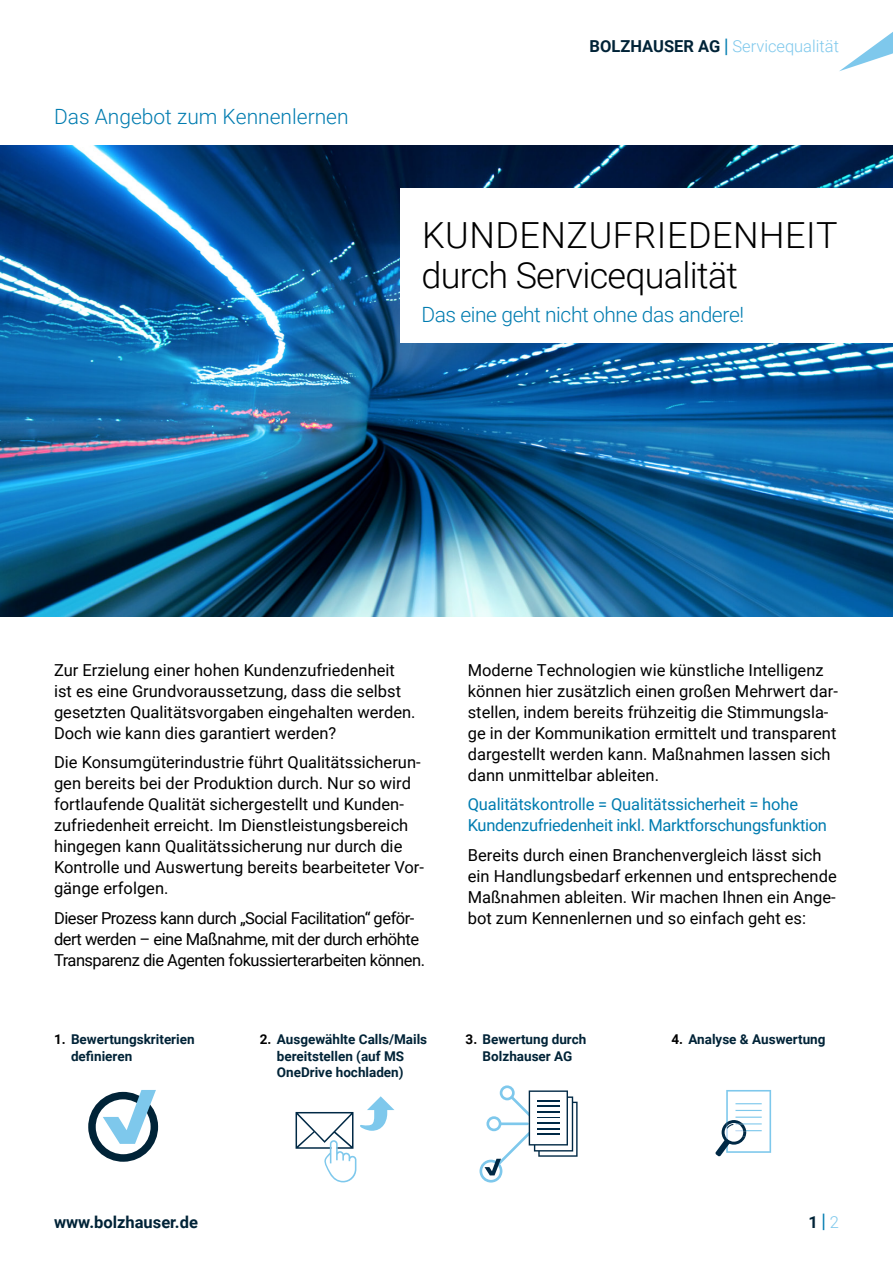
<style>
.page{position:relative;width:893px;height:1263px;background:#fff}
.page>*{position:absolute;margin:0;border:0;box-sizing:border-box;transform-origin:0 0}
.t1{font:300 36px/40.5px "Roboto";color:#000}
.t2{font:300 21px "Roboto";letter-spacing:-.02em;color:#007cb0}
.t3{font:300 21px "Roboto";color:#007cb0}
.t4{font:16.5px/21px "Roboto";color:#000}
.t5{font:16.5px/21px "Roboto";letter-spacing:-.03em;color:#000}
.t6{font:16.5px/21px "Roboto";letter-spacing:-.02em;color:#007cb0}
.t7{font:300 16.5px "Roboto";color:#7ec8ec}
.t8{font:700 16.5px "Roboto";color:#002337}
.t9{font:700 13.5px/16.2px "Roboto";color:#002337;text-align:center}
.s1{font-weight:700;color:#002337}
.s2{font-family:"Minion Pro";font-weight:700;color:#007cb0}
.s3{color:#000}
.s4{font-family:"Minion Pro";color:#007cb0}
.s5{font-weight:300;color:#7ec8ec}
</style>
<div class="page">
<svg style="left:839px;top:32px;width:54px;height:39px"></svg>
<img style="left:0;top:145px;width:893px;height:471px">
<div style="left:88px;top:1091px;width:70px;height:71px;border:8px solid #002337;border-radius:50%"></div>
<svg style="left:103px;top:1090px;width:53px;height:54px"></svg>
<svg style="left:715px;top:1090px;width:56px;height:66px"></svg>
<svg style="left:296px;top:1096px;width:98px;height:86px"></svg>
<div style="left:500px;top:1085px;width:15px;height:15px;border:3px solid #7ec8ec;border-radius:50%"></div>
<div style="left:479px;top:1159px;width:23px;height:24px;border:3px solid #7ec8ec;border-radius:50%"></div>
<svg style="left:484px;top:1088px;width:94px;height:87px"></svg>
<div style="left:400px;top:188px;width:493px;height:155px;background:#fff"></div>
<p class="t3" style="left:54px;top:102px;width:296px">Das Angebot zum Kennenlernen</p>
<p class="t7" style="left:589px;top:35px;width:251px"><span class="s1">BOLZHAUSER AG</span> <span class="s2">|</span> Servicequalität</p>
<h1 class="t1" style="left:421px;top:213px;width:418px">KUNDENZUFRIEDENHEIT durch Servicequalität</h1>
<p class="t2" style="left:421px;top:300px;width:324px">Das eine geht nicht ohne das andere!</p>
<p class="t4" style="left:54px;top:659px;width:363px">Zur Erzielung einer hohen Kundenzufriedenheit ist es eine Grundvoraussetzung, dass die selbst gesetzten Qualitätsvorgaben eingehalten werden.<br>Doch wie kann dies garantiert werden?</p>
<p class="t4" style="left:54px;top:751px;width:372px">Die Konsumgüterindustrie führt Qualitätssicherun&shy;gen bereits bei der Produktion durch. Nur so wird fortlaufende Qualität sichergestellt und Kunden&shy;zufriedenheit erreicht. Im Dienstleistungsbereich hingegen kann Qualitätssicherung nur durch die Kontrolle und Auswertung bereits bearbeiteter Vor&shy;gänge erfolgen.</p>
<p class="t5" style="left:54px;top:907px;width:372px">Dieser Prozess kann durch „Social Facilitation“ geför&shy;dert werden – eine Maßnahme, mit der durch erhöhte<br>Transparenz die Agenten fokussierterarbeiten können.</p>
<p class="t4" style="left:468px;top:659px;width:372px">Moderne Technologien wie künstliche Intelligenz können hier zusätzlich einen großen Mehrwert dar&shy;stellen, indem bereits frühzeitig die Stimmungsla&shy;ge in der Kommunikation ermittelt und transparent dargestellt werden kann. Maßnahmen lassen sich dann unmittelbar ableiten.</p>
<p class="t6" style="left:468px;top:793px;width:361px">Qualitätskontrolle = Qualitätssicherheit = hohe<br>Kundenzufriedenheit inkl. Marktforschungsfunktion</p>
<p class="t4" style="left:468px;top:844px;width:371px">Bereits durch einen Branchenvergleich lässt sich ein Handlungsbedarf erkennen und entsprechende Maßnahmen ableiten. Wir machen Ihnen ein Ange&shy;bot zum Kennenlernen und so einfach geht es:</p>
<p class="t9" style="left:71px;top:1031px;width:125px;text-align:left;text-indent:-17px"><span class="s3">1.</span> Bewertungskriterien definieren</p>
<p class="t9" style="left:260px;top:1031px;width:169px"><span class="s3">2.</span> Ausgewählte Calls/Mails bereitstellen (auf MS<br>OneDrive hochladen)</p>
<p class="t9" style="left:466px;top:1031px;width:122px"><span class="s3">3.</span> Bewertung durch<br>Bolzhauser AG</p>
<p class="t9" style="left:671px;top:1031px;width:156px"><span class="s3">4.</span> Analyse &amp; Auswertung</p>
<p class="t8" style="left:54px;top:1210px;width:145px">www.bolzhauser.de</p>
<p class="t8" style="left:808px;top:1210px;width:32px">1<span class="s4">|</span><span class="s5">2</span></p>
</div>
